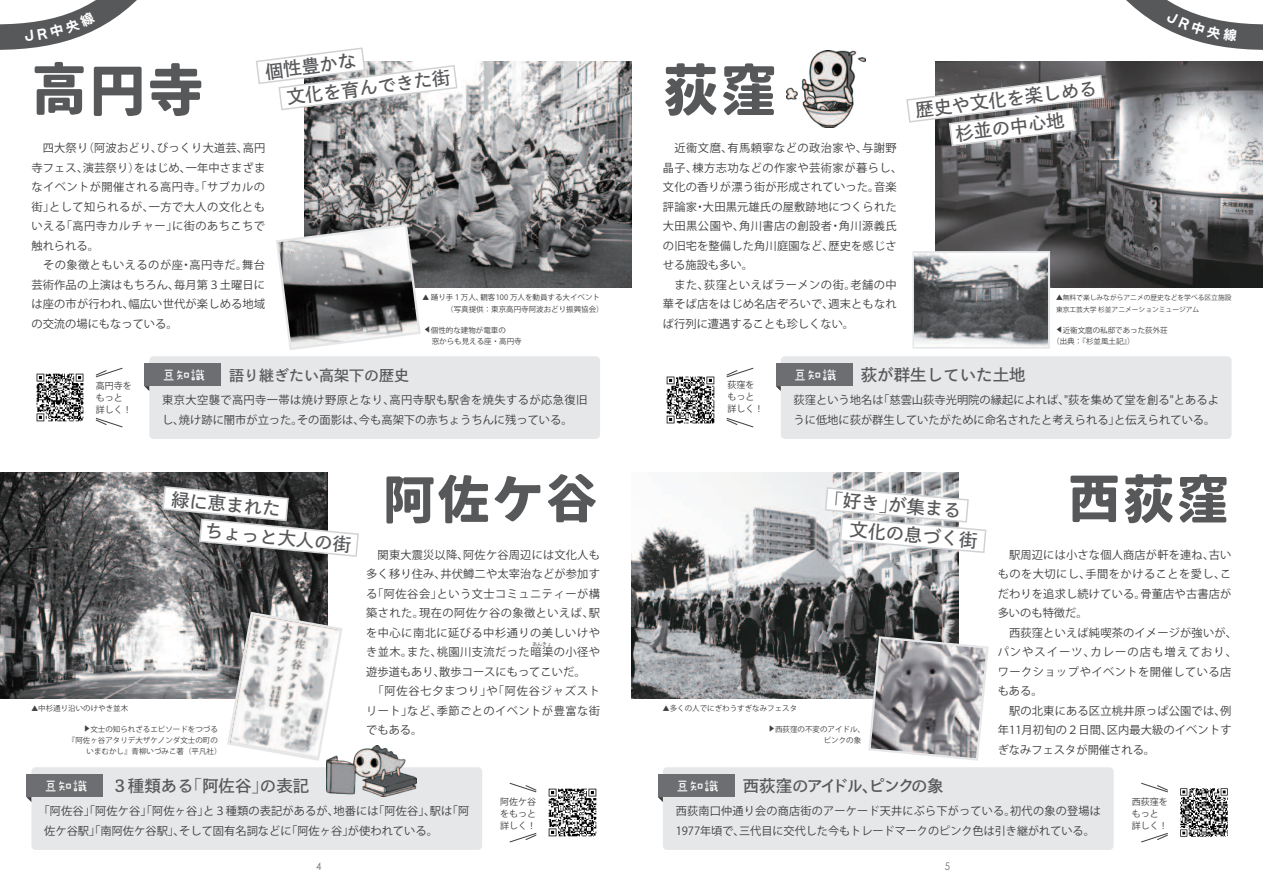
<style>
.page{position:relative;width:1263px;height:893px;background:#fff}
.page>*{position:absolute;margin:0;border:0;box-sizing:border-box;transform-origin:0 0}
.t1{font:55.5px "Gen Jyuu Gothic L P Heavy";color:#57585a}
.t2{font:51.9px "Gen Jyuu Gothic L P Heavy";letter-spacing:.05em;color:#57585a}
.t3{font:18.3px/28.2px "Toppan Bunkyu Gothic Pr 6 N DB";color:#57585a}
.t4{font:16.5px "Toppan Bunkyu Gothic Pr 6 N DB";color:#57585a}
.t5{font:16.5px "Toppan Bunkyu Gothic Pr 6 N DB";letter-spacing:-.105em;color:#57585a}
.t6{font:15px "Toppan Bunkyu Gothic Pr 6 N DB";color:#57585a}
.t7{font:13.5px "AB babywalk";letter-spacing:.08em;color:#fff}
.t8{font:11.25px/19.5px "Koz Go Pr 6 N";letter-spacing:.015em;color:#3e3e3f}
.t9{font:11.25px/19.5px "Koz Go Pr 6 N";letter-spacing:.04em;color:#3e3e3f}
.t10{font:11.25px/19.5px "Koz Go Pr 6 N";letter-spacing:.035em;color:#3e3e3f}
.t11{font:10.5px "Century Gothic";color:#6d6e71;scale:.9 1}
.t12{font:9px/12px "Koz Go Pr 6 N";color:#3e3e3f}
.t13{font:7.5px/11.2px "Koz Go Pr 6 N";color:#3e3e3f}
.t14{font:6.75px/11.2px "Koz Go Pr 6 N";color:#3e3e3f}
.t15{font:4.8px "Koz Go Pr 6 N";color:#3e3e3f}
.s1{font-size:6.75px}
</style>
<div class="page">
<img style="left:0;top:473px;width:327px;height:225px">
<svg style="left:225px;top:609px;width:118px;height:152px"></svg>
<img style="left:230px;top:614px;width:110px;height:144px">
<div style="left:149px;top:356px;width:451px;height:83px;background:#e6e7e9;border-radius:4px"></div>
<div style="left:144px;top:363px;width:77px;height:23px;background:#6d6e71"></div>
<svg style="left:144px;top:386px;width:5px;height:5px"></svg>
<div style="left:663px;top:767px;width:451px;height:83px;background:#e6e7e9;border-radius:4px"></div>
<div style="left:658px;top:774px;width:76px;height:23px;background:#6d6e71"></div>
<svg style="left:658px;top:797px;width:5px;height:5px"></svg>
<div style="left:781px;top:356px;width:450px;height:83px;background:#e6e7e9;border-radius:4px"></div>
<div style="left:776px;top:363px;width:76px;height:23px;background:#6d6e71"></div>
<svg style="left:776px;top:386px;width:5px;height:5px"></svg>
<img style="left:1180px;top:788px;width:48px;height:49px">
<img style="left:304px;top:62px;width:327px;height:225px">
<img style="left:666px;top:376px;width:49px;height:48px">
<img style="left:935px;top:62px;width:328px;height:225px">
<svg style="left:162px;top:486px;width:197px;height:71px"></svg>
<svg style="left:906px;top:75px;width:198px;height:71px"></svg>
<svg style="left:256px;top:47px;width:201px;height:63px"></svg>
<img style="left:631px;top:473px;width:328px;height:225px">
<svg style="left:825px;top:487px;width:161px;height:66px"></svg>
<svg style="left:95px;top:368px;width:28px;height:9px"></svg>
<svg style="left:95px;top:418px;width:28px;height:9px"></svg>
<svg style="left:726px;top:368px;width:28px;height:9px"></svg>
<svg style="left:726px;top:418px;width:28px;height:9px"></svg>
<svg style="left:509px;top:783px;width:28px;height:9px"></svg>
<svg style="left:509px;top:833px;width:28px;height:9px"></svg>
<svg style="left:1141px;top:783px;width:27px;height:9px"></svg>
<svg style="left:1141px;top:833px;width:27px;height:9px"></svg>
<div style="left:31px;top:767px;width:451px;height:83px;background:#e6e7e9;border-radius:4px"></div>
<div style="left:26px;top:774px;width:77px;height:23px;background:#6d6e71"></div>
<svg style="left:26px;top:797px;width:5px;height:5px"></svg>
<img style="left:548px;top:788px;width:49px;height:49px">
<img style="left:36px;top:373px;width:48px;height:49px">
<svg style="left:912px;top:251px;width:138px;height:98px"></svg>
<img style="left:915px;top:253px;width:133px;height:93px">
<svg style="left:866px;top:634px;width:123px;height:127px"></svg>
<img style="left:871px;top:639px;width:115px;height:119px">
<svg style="left:276px;top:221px;width:147px;height:129px"></svg>
<img style="left:278px;top:226px;width:140px;height:122px">
<img style="left:786px;top:50px;width:80px;height:77px">
<img style="left:326px;top:746px;width:91px;height:50px">
<svg style="left:1126px;top:0;width:137px;height:50px"></svg>
<svg style="left:0;top:0;width:137px;height:50px"></svg>
<h1 class="t1" style="left:31px;top:48px;width:174px">高円寺</h1>
<h3 class="t3" style="left:264px;top:58px;width:184px;rotate:-7deg">個性豊かな<br>　文化を育んできた街</h3>
<p class="t8" style="left:31px;top:138px;width:235px">　四大祭り（阿波おどり、びっくり大道芸、高円寺フェス、演芸祭り）をはじめ、一年中さまざまなイベントが開催される高円寺。「サブカルの街」として知られるが、一方で大人の文化ともいえる「高円寺カルチャー」に街のあちこちで触れられる。<br>　その象徴ともいえるのが座・高円寺だ。舞台芸術作品の上演はもちろん、毎月第３土曜日には座の市が行われ、幅広い世代が楽しめる地域の交流の場にもなっている。</p>
<p class="t13" style="left:446px;top:292px;width:159px;text-indent:-24px"><span class="s1">▲</span> 踊り手１万人、観客100 万人を動員する大イベント（写真提供：東京高円寺阿波おどり振興協会）</p>
<p class="t13" style="left:424px;top:324px;width:99px"><span class="s1">◀</span>個性的な建物が電車の<br>　窓からも見える座・高円寺</p>
<h1 class="t1" style="left:663px;top:48px;width:115px">荻窪</h1>
<p class="t8" style="left:663px;top:138px;width:241px">　近衞文麿、有馬頼寧などの政治家や、与謝野晶子、棟方志功などの作家や芸術家が暮らし、文化の香りが漂う街が形成されていった。音楽評論家・大田黒元雄氏の屋敷跡地につくられた大田黒公園や、角川書店の創設者・角川源義氏の旧宅を整備した角川庭園など、歴史を感じさせる施設も多い。<br>　また、荻窪といえばラーメンの街。老舗の中華そば店をはじめ名店ぞろいで、週末ともなれば行列に遭遇することも珍しくない。</p>
<h3 class="t3" style="left:914px;top:97px;width:184px;rotate:-7deg">歴史や文化を楽しめる　　杉並の中心地</h3>
<p class="t14" style="left:1056px;top:292px;width:177px">▲無料で楽しみながらアニメの歴史などを学べる区立施設東京工芸大学 杉並アニメーションミュージアム</p>
<p class="t13" style="left:1052px;top:324px;width:117px;text-indent:4px"><span class="s1">◀</span>近衞文麿の私邸であった荻外荘（出典：『杉並風土記』）</p>
<p class="t12" style="left:96px;top:379px;width:38px">高円寺をもっと詳しく！</p>
<h3 class="t6" style="left:229px;top:367px;width:182px">語り継ぎたい高架下の歴史</h3>
<p class="t7" style="left:793px;top:368px;width:44px">豆知識</p>
<h3 class="t4" style="left:861px;top:365px;width:166px">荻が群生していた土地</h3>
<p class="t7" style="left:162px;top:368px;width:44px">豆知識</p>
<p class="t12" style="left:727px;top:379px;width:37px">荻窪をもっと詳しく！</p>
<p class="t8" style="left:793px;top:390px;width:427px">荻窪という地名は「慈雲山荻寺光明院の縁起によれば、"荻を集めて堂を創る"とあるように低地に荻が群生していたがために命名されたと考えられる」と伝えられている。</p>
<p class="t10" style="left:162px;top:391px;width:427px">東京大空襲で高円寺一帯は焼け野原となり、高円寺駅も駅舎を焼失するが応急復旧し、焼け跡に闇市が立った。その面影は、今も高架下の赤ちょうちんに残っている。</p>
<h3 class="t3" style="left:172px;top:486px;width:184px;rotate:5deg">緑に恵まれた<br>　　ちょっと大人の街</h3>
<p class="t13" style="left:31px;top:703px;width:98px"><span class="s1">▲</span>中杉通り沿いのけやき並木</p>
<p class="t13" style="left:84px;top:723px;width:136px"><span class="s1">▶</span>文士の知られざるエピソードをつづる</p>
<p class="t13" style="left:68px;top:735px;width:151px">『阿佐ヶ谷アタリデ大ザケノンダ文士の町の</p>
<p class="t13" style="left:87px;top:746px;width:136px">いまむかし』青柳いづみこ著（平凡社）</p>
<h2 class="t2" style="left:383px;top:460px;width:216px">阿佐ケ谷</h2>
<p class="t9" style="left:366px;top:545px;width:235px">　関東大震災以降、阿佐ケ谷周辺には文化人も多く移り住み、井伏鱒二や太宰治などが参加する「阿佐谷会」という文士コミュニティーが構築された。現在の阿佐ケ谷の象徴といえば、駅を中心に南北に延びる中杉通りの美しいけやき並木。また、桃園川支流だった暗渠の小径や遊歩道もあり、散歩コースにもってこいだ。<br>　「阿佐谷七夕まつり」や「阿佐谷ジャズストリート」など、季節ごとのイベントが豊富な街でもある。</p>
<p class="t15" style="left:532px;top:641px;width:21px">あんきょ</p>
<p class="t7" style="left:44px;top:779px;width:44px">豆知識</p>
<h3 class="t4" style="left:111px;top:776px;width:199px">３種類ある「阿佐谷」の表記</h3>
<p class="t8" style="left:44px;top:802px;width:427px;text-indent:-6px">「阿佐谷」「阿佐ケ谷」「阿佐ヶ谷」と３種類の表記があるが、地番には「阿佐谷」、駅は「阿佐ケ谷駅」「南阿佐ケ谷駅」、そして固有名詞などに「阿佐ヶ谷」が使われている。</p>
<p class="t12" style="left:500px;top:796px;width:37px;text-align:justify">阿佐ケ谷をもっと詳しく！</p>
<h3 class="t3" style="left:835px;top:486px;width:148px;text-indent:-9px;rotate:5deg">「好き」が集まる　文化の息づく街</h3>
<p class="t13" style="left:663px;top:703px;width:136px"><span class="s1">▲</span>多くの人でにぎわうすぎなみフェスタ</p>
<p class="t13" style="left:824px;top:723px;width:43px;text-indent:-56px"><span class="s1">▶</span>西荻窪の不変のアイドル、ピンクの象</p>
<p class="t7" style="left:676px;top:779px;width:44px">豆知識</p>
<h3 class="t5" style="left:743px;top:776px;width:202px">西荻窪のアイドル、ピンクの象</h3>
<h2 class="t2" style="left:1068px;top:460px;width:162px">西荻窪</h2>
<p class="t8" style="left:998px;top:545px;width:241px">　駅周辺には小さな個人商店が軒を連ね、古いものを大切にし、手間をかけることを愛し、こだわりを追求し続けている。骨董店や古書店が多いのも特徴だ。<br>　西荻窪といえば純喫茶のイメージが強いが、パンやスイーツ、カレーの店も増えており、ワークショップやイベントを開催している店もある。<br>　駅の北東にある区立桃井原っぱ公園では、例年11月初旬の２日間、区内最大級のイベントすぎなみフェスタが開催される。</p>
<p class="t8" style="left:676px;top:802px;width:427px">西荻南口仲通り会の商店街のアーケード天井にぶら下がっている。初代の象の登場は<br>1977年頃で、三代目に交代した今もトレードマークのピンク色は引き継がれている。</p>
<p class="t12" style="left:1132px;top:796px;width:37px">西荻窪をもっと詳しく！</p>
<p class="t11" style="left:316px;top:862px;width:7px">4</p>
<p class="t11" style="left:945px;top:862px;width:7px">5</p>
</div>
